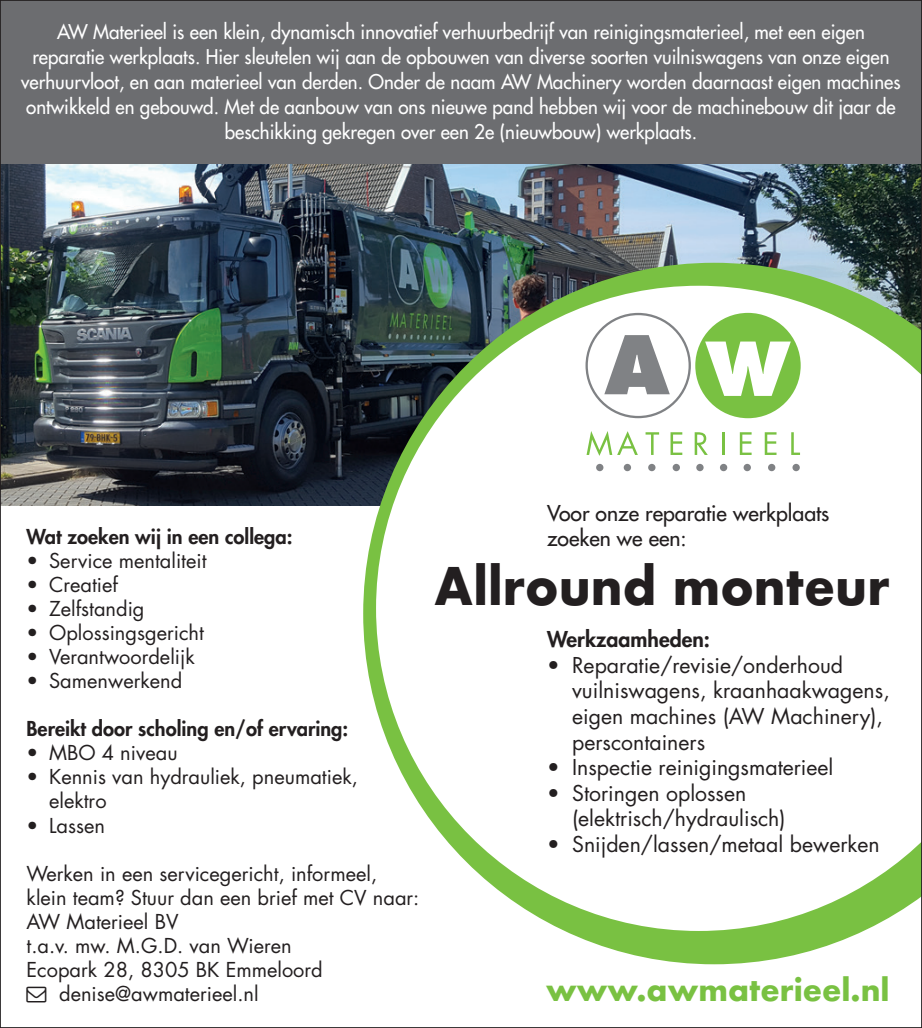
<style>
.page{position:relative;width:922px;height:1028px;background:#fff}
.page>*{position:absolute;margin:0;border:0;box-sizing:border-box;transform-origin:0 0}
.t1{font:700 50.5px "Futura";color:#231f20;scale:.95 1}
.t2{font:700 29.75px "Futura";color:#79c142}
.t3{font:21.25px/25.5px "Futura";color:#231f20}
.t4{font:21.25px/25px "Futura";color:#231f20}
.t5{font:800 21.25px "Futura";color:#231f20}
.t6{font:20px/24px "Futura";color:#231f20}
.t7{font:800 20px "Futura";color:#231f20}
.t8{font:19.75px/25px "Futura";color:#fff;text-align:center;scale:.95 1}
</style>
<div class="page">
<div style="left:0;top:0;width:921px;height:174px;background:#6c6d70"></div>
<img style="left:2px;top:165px;width:917px;height:340px">
<svg style="left:363px;top:263px;width:556px;height:701px"></svg>
<svg style="left:376px;top:286px;width:543px;height:645px"></svg>
<div style="left:695px;top:313px;width:105px;height:105px;background:#79c142;border-radius:50%"></div>
<div style="left:596px;top:464px;width:7px;height:7px;background:#808285;border-radius:50%"></div>
<div style="left:623px;top:464px;width:8px;height:7px;background:#808285;border-radius:50%"></div>
<div style="left:648px;top:464px;width:7px;height:7px;background:#808285;border-radius:50%"></div>
<div style="left:672px;top:464px;width:7px;height:7px;background:#808285;border-radius:50%"></div>
<div style="left:696px;top:464px;width:7px;height:7px;background:#808285;border-radius:50%"></div>
<div style="left:719px;top:464px;width:8px;height:7px;background:#808285;border-radius:50%"></div>
<div style="left:743px;top:464px;width:7px;height:7px;background:#808285;border-radius:50%"></div>
<div style="left:767px;top:464px;width:8px;height:7px;background:#808285;border-radius:50%"></div>
<div style="left:792px;top:464px;width:7px;height:7px;background:#808285;border-radius:50%"></div>
<svg style="left:585px;top:313px;width:105px;height:105px"></svg>
<svg style="left:705px;top:341px;width:85px;height:55px"></svg>
<svg style="left:586px;top:431px;width:51px;height:25px"></svg>
<svg style="left:645px;top:432px;width:14px;height:23px"></svg>
<svg style="left:670px;top:432px;width:12px;height:23px"></svg>
<svg style="left:694px;top:432px;width:13px;height:23px"></svg>
<hr style="left:722px;top:432px;width:2px;height:23px;background:#79c142">
<svg style="left:739px;top:432px;width:12px;height:23px"></svg>
<svg style="left:764px;top:432px;width:12px;height:23px"></svg>
<svg style="left:791px;top:432px;width:8px;height:23px"></svg>
<p class="t8" style="left:21px;top:19px;width:926px">AW Materieel is een klein, dynamisch innovatief verhuurbedrijf van reinigingsmaterieel, met een eigen reparatie werkplaats. Hier sleutelen wij aan de opbouwen van diverse soorten vuilniswagens van onze eigen verhuurvloot, en aan materieel van derden. Onder de naam AW Machinery worden daarnaast eigen machines ontwikkeld en gebouwd. Met de aanbouw van ons nieuwe pand hebben wij voor de machinebouw dit jaar de beschikking gekregen over een 2e (nieuwbouw) werkplaats.</p>
<p class="t7" style="left:27px;top:523px;width:267px">Wat zoeken wij in een collega:</p>
<p class="t6" style="left:27px;top:549px;width:181px">• Service mentaliteit</p>
<p class="t6" style="left:27px;top:573px;width:93px">• Creatief</p>
<p class="t6" style="left:27px;top:597px;width:119px">• Zelfstandig</p>
<p class="t6" style="left:27px;top:621px;width:179px">• Oplossingsgericht</p>
<p class="t6" style="left:27px;top:645px;width:170px">• Verantwoordelijk</p>
<p class="t6" style="left:27px;top:669px;width:157px">• Samenwerkend</p>
<p class="t7" style="left:27px;top:715px;width:323px">Bereikt door scholing en/of ervaring:</p>
<p class="t6" style="left:27px;top:741px;width:152px">• MBO 4 niveau</p>
<p class="t6" style="left:49px;top:765px;width:310px;text-indent:-22px">• Kennis van hydrauliek, pneumatiek, elektro</p>
<p class="t6" style="left:27px;top:813px;width:80px">• Lassen</p>
<p class="t6" style="left:27px;top:861px;width:352px">Werken in een servicegericht, informeel,</p>
<p class="t6" style="left:27px;top:885px;width:394px">klein team? Stuur dan een brief met CV naar:</p>
<p class="t6" style="left:27px;top:909px;width:153px">AW Materieel BV</p>
<p class="t6" style="left:27px;top:933px;width:267px">t.a.v. mw. M.G.D. van Wieren</p>
<p class="t6" style="left:27px;top:957px;width:297px">Ecopark 28, 8305 BK Emmeloord</p>
<p class="t6" style="left:59px;top:981px;width:201px">denise@awmaterieel.nl</p>
<p class="t4" style="left:547px;top:501px;width:284px">Voor onze reparatie werkplaats zoeken we een:</p>
<h1 class="t1" style="left:434px;top:550px;width:480px">Allround monteur</h1>
<p class="t5" style="left:547px;top:625px;width:164px">Werkzaamheden:</p>
<p class="t3" style="left:572px;top:652px;width:319px;text-indent:-25px">• Reparatie/revisie/onderhoud vuilniswagens, kraanhaakwagens, eigen machines (AW Machinery), perscontainers</p>
<p class="t3" style="left:547px;top:754px;width:288px">• Inspectie reinigingsmaterieel</p>
<p class="t3" style="left:572px;top:779px;width:215px;text-indent:-25px">• Storingen oplossen (elektrisch/hydraulisch)</p>
<p class="t3" style="left:547px;top:830px;width:334px">• Snijden/lassen/metaal bewerken</p>
<h2 class="t2" style="left:546px;top:967px;width:345px">www.awmaterieel.nl</h2>
</div>
